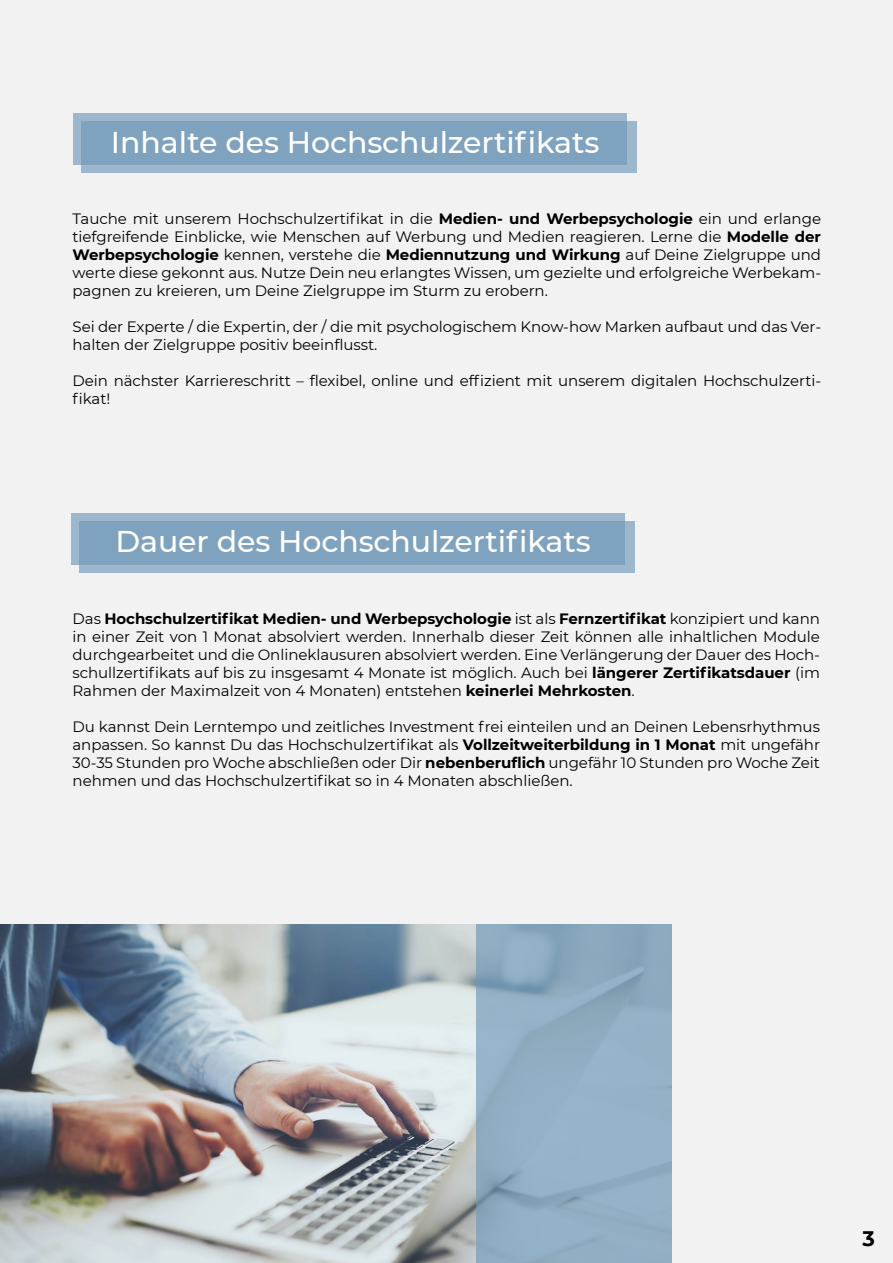
<style>
.page{position:relative;width:893px;height:1263px;background:#f2f2f2}
.page>*{position:absolute;margin:0;border:0;box-sizing:border-box;transform-origin:0 0}
.t1{font:500 30px "Montserrat";letter-spacing:-.005em;color:#fff}
.t2{font:700 21px "Montserrat";color:#000}
.t3{font:15px/18px "Montserrat";letter-spacing:-.005em;color:#000;text-align:justify}
.s1{font-weight:700}
</style>
<div class="page">
<div style="left:73px;top:113px;width:553px;height:52px;background:#9db8cc"></div>
<svg style="left:82px;top:121px;width:555px;height:52px;fill:#7fa3bf"></svg>
<img style="left:0;top:924px;width:476px;height:339px">
<svg style="left:476px;top:924px;width:196px;height:339px;fill:#91afc5"></svg>
<div style="left:71px;top:513px;width:553px;height:52px;background:#9db8cc"></div>
<svg style="left:80px;top:521px;width:555px;height:52px;fill:#7fa3bf"></svg>
<h1 class="t1" style="left:111px;top:121px;width:490px">Inhalte des Hochschulzertifikats</h1>
<p class="t3" style="left:73px;top:209px;width:750px">Tauche mit unserem Hochschulzertifikat in die <span class="s1">Medien- und Werbepsychologie</span> ein und erlange tiefgreifende Einblicke, wie Menschen auf Werbung und Medien reagieren. Lerne die <span class="s1">Modelle der Werbepsychologie</span> kennen, verstehe die <span class="s1">Mediennutzung und Wirkung</span> auf Deine Zielgruppe und werte diese gekonnt aus. Nutze Dein neu erlangtes Wissen, um gezielte und erfolgreiche Werbekam&shy;pagnen zu kreieren, um Deine Zielgruppe im Sturm zu erobern.</p>
<p class="t3" style="left:73px;top:317px;width:750px">Sei der Experte / die Expertin, der / die mit psychologischem Know-how Marken aufbaut und das Ver&shy;halten der Zielgruppe positiv beeinflusst.</p>
<p class="t3" style="left:73px;top:371px;width:750px">Dein nächster Karriereschritt – flexibel, online und effizient mit unserem digitalen Hochschulzerti&shy;fikat!</p>
<h1 class="t1" style="left:115px;top:520px;width:477px">Dauer des Hochschulzertifikats</h1>
<p class="t3" style="left:73px;top:609px;width:749px">Das <span class="s1">Hochschulzertifikat Medien- und Werbepsychologie</span> ist als <span class="s1">Fernzertifikat</span> konzipiert und kann in einer Zeit von 1 Monat absolviert werden. Innerhalb dieser Zeit können alle inhaltlichen Module durchgearbeitet und die Onlineklausuren absolviert werden. Eine Verlängerung der Dauer des Hoch&shy;schullzertifikats auf bis zu insgesamt 4 Monate ist möglich. Auch bei <span class="s1">längerer Zertifikatsdauer</span> (im Rahmen der Maximalzeit von 4 Monaten) entstehen <span class="s1">keinerlei Mehrkosten</span>.</p>
<p class="t3" style="left:73px;top:717px;width:749px">Du kannst Dein Lerntempo und zeitliches Investment frei einteilen und an Deinen Lebensrhythmus anpassen. So kannst Du das Hochschulzertifikat als <span class="s1">Vollzeitweiterbildung in 1 Monat</span> mit ungefähr 30-35 Stunden pro Woche abschließen oder Dir <span class="s1">nebenberuflich</span> ungefähr 10 Stunden pro Woche Zeit nehmen und das Hochschulzertifikat so in 4 Monaten abschließen.</p>
<h2 class="t2" style="left:862px;top:1223px;width:14px">3</h2>
</div>
